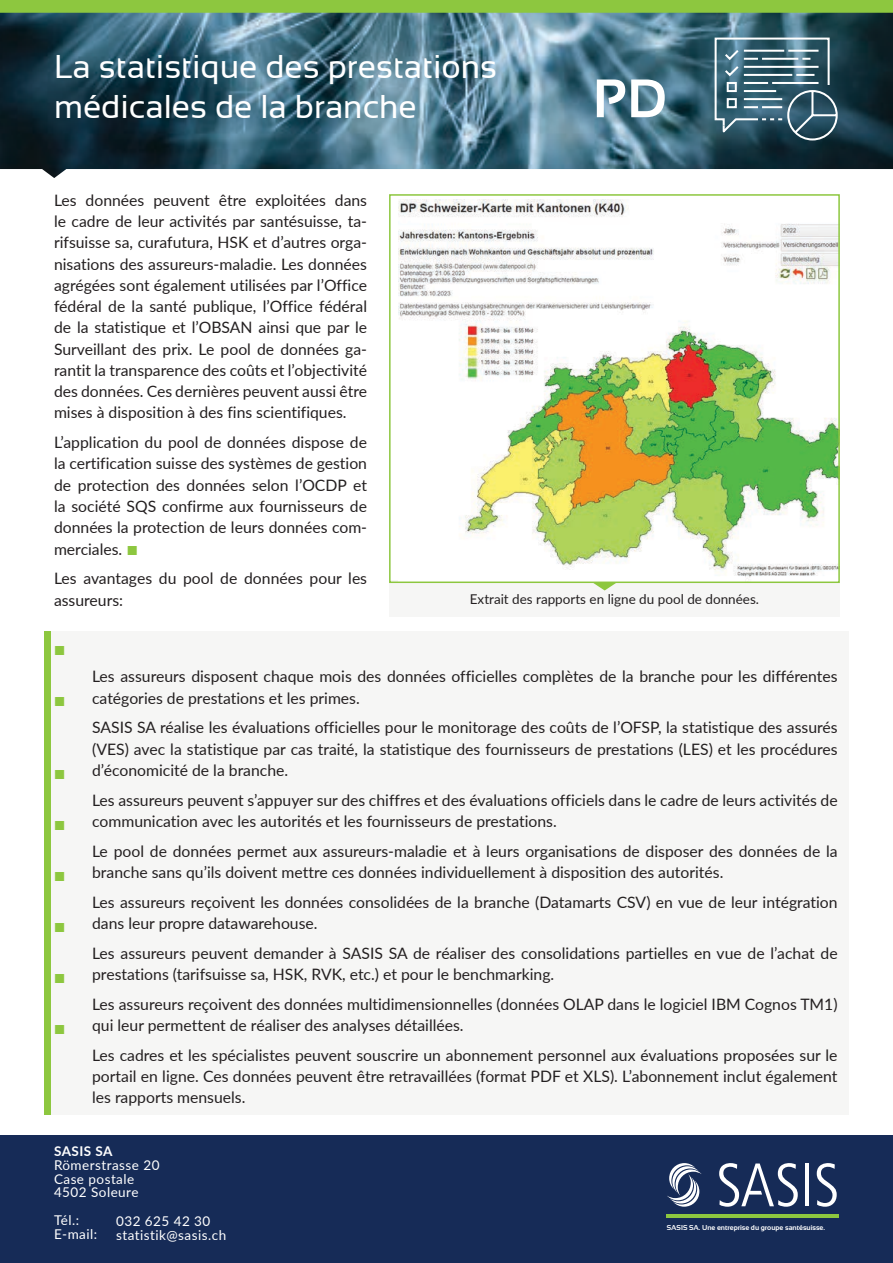
<style>
.page{position:relative;width:893px;height:1263px;background:#fff}
.page>*{position:absolute;margin:0;border:0;box-sizing:border-box;transform-origin:0 0}
.t1{font:700 54px "Sansation";color:#fff}
.t2{font:33px "Sansation";color:#fff}
.body{font:19.5px "Arial";color:#8dc73f}
.body-2{font:15.75px/21.3px "Lato";color:#231f20}
.t3{font:13.5px/13.6px "Lato";letter-spacing:.035em;color:#fff}
.t4{font:13.5px "Lato";color:#231f20}
.t5{font:700 13.5px "Lato";letter-spacing:.035em;color:#fff}
.t6{font:700 7.05px "Sansation";color:#fff}
.s1{font-family:"Arial";font-size:19.5px;color:#8dc73f}
</style>
<div class="page">
<div style="left:51px;top:631px;width:798px;height:483px;background:#f6f6f5"></div>
<div style="left:44px;top:631px;width:7px;height:483px;background:#8dc73f"></div>
<div style="left:0;top:0;width:893px;height:13px;background:#8dc73f"></div>
<img style="left:0;top:13px;width:893px;height:165px">
<svg style="left:714px;top:37px;width:125px;height:104px;background:#507280"></svg>
<div style="left:0;top:1135px;width:893px;height:128px;background:#162b57"></div>
<hr style="left:667px;top:1214px;width:172px;height:4px;background:#8dc73f">
<hr style="left:805px;top:1163px;width:4px;height:43px;background:#fff">
<svg style="left:817px;top:1163px;width:20px;height:44px"></svg>
<svg style="left:719px;top:1163px;width:79px;height:44px"></svg>
<svg style="left:667px;top:1163px;width:35px;height:44px"></svg>
<div style="left:389px;top:581px;width:451px;height:36px;background:#f6f6f5"></div>
<img style="left:399px;top:199px;width:438px;height:379px">
<div style="left:389px;top:194px;width:451px;height:389px;border:2px solid #8dc73f"></div>
<svg style="left:593px;top:582px;width:24px;height:8px"></svg>
<p class="t2" style="left:54px;top:48px;width:445px">La statistique des prestations</p>
<p class="t2" style="left:54px;top:88px;width:364px">médicales de la branche</p>
<h1 class="t1" style="left:593px;top:68px;width:75px">PD</h1>
<p class="body-2" style="left:54px;top:189px;width:315px;text-align:justify">Les données peuvent être exploitées dans le cadre de leur activités par santésuisse, ta&shy;rifsuisse sa, curafutura, HSK et d’autres orga&shy;nisations des assureurs-maladie. Les données agrégées sont également utilisées par l’Office fédéral de la santé publique, l’Office fédéral de la statistique et l’OBSAN ainsi que par le Surveillant des prix. Le pool de données ga&shy;rantit la transparence des coûts et l’objectivité des données. Ces dernières peuvent aussi être mises à disposition à des fins scientifiques.</p>
<p class="body-2" style="left:54px;top:431px;width:315px;text-align:justify">L’application du pool de données dispose de la certification suisse des systèmes de gestion de protection des données selon l’OCDP et la société SQS confirme aux fournisseurs de données la protection de leurs données com&shy;merciales. <span class="s1">■</span></p>
<p class="body-2" style="left:54px;top:567px;width:315px">Les avantages du pool de données pour les assureurs:</p>
<p class="body" style="left:54px;top:635px;width:13px">■</p>
<p class="t4" style="left:470px;top:589px;width:291px">Extrait des rapports en ligne du pool de données.</p>
<p class="body" style="left:54px;top:686px;width:13px">■</p>
<p class="body" style="left:54px;top:758px;width:13px">■</p>
<p class="body" style="left:54px;top:809px;width:13px">■</p>
<p class="body" style="left:54px;top:860px;width:13px">■</p>
<p class="body" style="left:54px;top:911px;width:13px">■</p>
<p class="body" style="left:54px;top:962px;width:13px">■</p>
<p class="body" style="left:54px;top:1013px;width:13px">■</p>
<p class="body-2" style="left:92px;top:665px;width:747px">Les assureurs disposent chaque mois des données officielles complètes de la branche pour les différentes catégories de prestations et les primes.</p>
<p class="body-2" style="left:92px;top:716px;width:747px;text-align:justify">SASIS SA réalise les évaluations officielles pour le monitorage des coûts de l’OFSP, la statistique des assurés (VES) avec la statistique par cas traité, la statistique des fournisseurs de prestations (LES) et les procédures d’économicité de la branche.</p>
<p class="body-2" style="left:92px;top:789px;width:747px">Les assureurs peuvent s’appuyer sur des chiffres et des évaluations officiels dans le cadre de leurs activités de communication avec les autorités et les fournisseurs de prestations.</p>
<p class="body-2" style="left:92px;top:840px;width:747px">Le pool de données permet aux assureurs-maladie et à leurs organisations de disposer des données de la branche sans qu’ils doivent mettre ces données individuellement à disposition des autorités.</p>
<p class="body-2" style="left:92px;top:891px;width:747px">Les assureurs reçoivent les données consolidées de la branche (Datamarts CSV) en vue de leur intégration dans leur propre datawarehouse.</p>
<p class="body-2" style="left:92px;top:942px;width:747px">Les assureurs peuvent demander à SASIS SA de réaliser des consolidations partielles en vue de l’achat de prestations (tarifsuisse sa, HSK, RVK, etc.) et pour le benchmarking.</p>
<p class="body-2" style="left:92px;top:993px;width:747px">Les assureurs reçoivent des données multidimensionnelles (données OLAP dans le logiciel IBM Cognos TM1) qui leur permettent de réaliser des analyses détaillées.</p>
<p class="body-2" style="left:92px;top:1044px;width:747px;text-align:justify">Les cadres et les spécialistes peuvent souscrire un abonnement personnel aux évaluations proposées sur le portail en ligne. Ces données peuvent être retravaillées (format PDF et XLS). L’abonnement inclut également les rapports mensuels.</p>
<p class="t5" style="left:54px;top:1141px;width:60px">SASIS SA</p>
<p class="t3" style="left:54px;top:1158px;width:107px">Römerstrasse 20<br>Case postale<br>4502 Soleure</p>
<p class="t3" style="left:54px;top:1212px;width:45px">Tél.:<br>E-mail:</p>
<p class="t3" style="left:116px;top:1214px;width:112px">032 625 42 30 statistik@sasis.ch</p>
<p class="t6" style="left:667px;top:1224px;width:160px">SASIS SA. Une entreprise du groupe santésuisse.</p>
</div>
